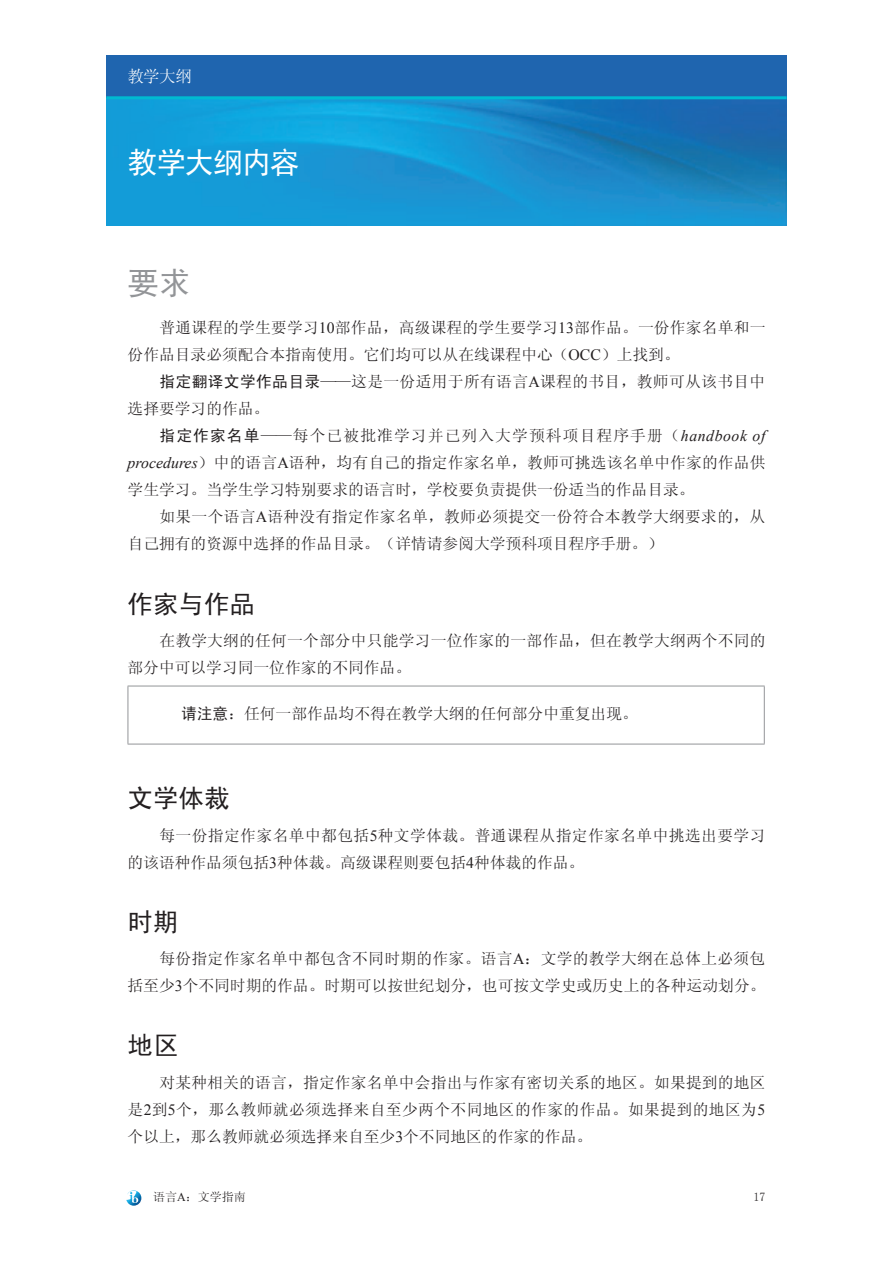
<style>
.page{position:relative;width:893px;height:1263px;background:#fff}
.page>*{position:absolute;margin:0;border:0;box-sizing:border-box;transform-origin:0 0}
.t1{font:31.5px "Sim Hei";color:#939598}
.t2{font:30px "Sim Hei";letter-spacing:-.055em;color:#fff}
.t3{font:25.5px "Sim Hei";color:#231f20}
.t4{font:16.5px "Sim Sun";color:#fff}
.t5{font:15.75px/27px "Sim Sun";color:#231f20}
.t6{font:15.75px/27px "Sim Sun";letter-spacing:.025em;color:#231f20}
.t7{font:15.75px/27px "Sim Sun";letter-spacing:.02em;color:#231f20}
.t8{font:12px "Sim Sun";color:#231f20}
.s1{font-family:"Times New Roman"}
.s2{font-family:"Sim Hei"}
.s3{font-family:"Times New Roman";font-style:italic}
</style>
<div class="page">
<svg style="left:126px;top:1190px;width:15px;height:16px"></svg>
<img style="left:106px;top:99px;width:681px;height:126px">
<div style="left:106px;top:55px;width:681px;height:43px;background:#1f65af"></div>
<hr style="left:106px;top:96px;width:681px;height:3px;background:#00bad1">
<hr style="left:128px;top:686px;width:637px;height:1px;background:#939598">
<hr style="left:128px;top:686px;width:1px;height:58px;background:#939598">
<hr style="left:764px;top:686px;width:1px;height:58px;background:#939598">
<hr style="left:128px;top:744px;width:637px;height:1px;background:#939598">
<p class="t4" style="left:128px;top:68px;width:66px">教学大纲</p>
<h2 class="t2" style="left:128px;top:147px;width:174px">教学大纲内容</h2>
<h1 class="t1" style="left:128px;top:267px;width:64px">要求</h1>
<p class="t5" style="left:128px;top:314px;width:639px;text-indent:32px">普通课程的学生要学习<span class="s1">10</span>部作品，高级课程的学生要学习<span class="s1">13</span>部作品。一份作家名单和一份作品目录必须配合本指南使用。它们均可以从在线课程中心（<span class="s1">OCC</span>）上找到。</p>
<p class="t6" style="left:128px;top:368px;width:639px;text-indent:32px"><span class="s2">指定翻译文学作品目录</span>——这是一份适用于所有语言<span class="s1">A</span>课程的书目，教师可从该书目中选择要学习的作品。</p>
<p class="t5" style="left:128px;top:422px;width:639px;text-align:justify;text-indent:32px"><span class="s2">指定作家名单</span>——每个已被批准学习并已列入大学预科项目程序手册（<span class="s3">handbook of procedures</span>）中的语言<span class="s1">A</span>语种，均有自己的指定作家名单，教师可挑选该名单中作家的作品供学生学习。当学生学习特别要求的语言时，学校要负责提供一份适当的作品目录。</p>
<p class="t7" style="left:128px;top:503px;width:639px;text-indent:32px">如果一个语言<span class="s1">A</span>语种没有指定作家名单，教师必须提交一份符合本教学大纲要求的，从自己拥有的资源中选择的作品目录。（详情请参阅大学预科项目程序手册。）</p>
<h3 class="t3" style="left:128px;top:591px;width:129px">作家与作品</h3>
<p class="t5" style="left:128px;top:627px;width:639px;text-indent:32px">在教学大纲的任何一个部分中只能学习一位作家的一部作品，但在教学大纲两个不同的部分中可以学习同一位作家的不同作品。</p>
<p class="t5" style="left:181px;top:699px;width:458px"><span class="s2">请注意</span>：任何一部作品均不得在教学大纲的任何部分中重复出现。</p>
<h3 class="t3" style="left:128px;top:786px;width:103px">文学体裁</h3>
<p class="t6" style="left:128px;top:822px;width:639px;text-indent:32px">每一份指定作家名单中都包括<span class="s1">5</span>种文学体裁。普通课程从指定作家名单中挑选出要学习的该语种作品须包括<span class="s1">3</span>种体裁。高级课程则要包括<span class="s1">4</span>种体裁的作品。</p>
<h3 class="t3" style="left:128px;top:909px;width:52px">时期</h3>
<p class="t5" style="left:128px;top:945px;width:639px;text-align:right">每份指定作家名单中都包含不同时期的作家。语言<span class="s1">A</span>：文学的教学大纲在总体上必须包<br>括至少<span class="s1">3</span>个不同时期的作品。时期可以按世纪划分，也可按文学史或历史上的各种运动划分。</p>
<h3 class="t3" style="left:128px;top:1032px;width:52px">地区</h3>
<p class="t5" style="left:128px;top:1068px;width:639px;text-align:justify;text-indent:32px">对某种相关的语言，指定作家名单中会指出与作家有密切关系的地区。如果提到的地区是<span class="s1">2</span>到<span class="s1">5</span>个，那么教师就必须选择来自至少两个不同地区的作家的作品。如果提到的地区为<span class="s1">5</span>个以上，那么教师就必须选择来自至少<span class="s1">3</span>个不同地区的作家的作品。</p>
<p class="t8" style="left:153px;top:1191px;width:94px">语言<span class="s1">A</span>：文学指南</p>
<p class="t8" style="left:753px;top:1191px;width:13px">17</p>
</div>
